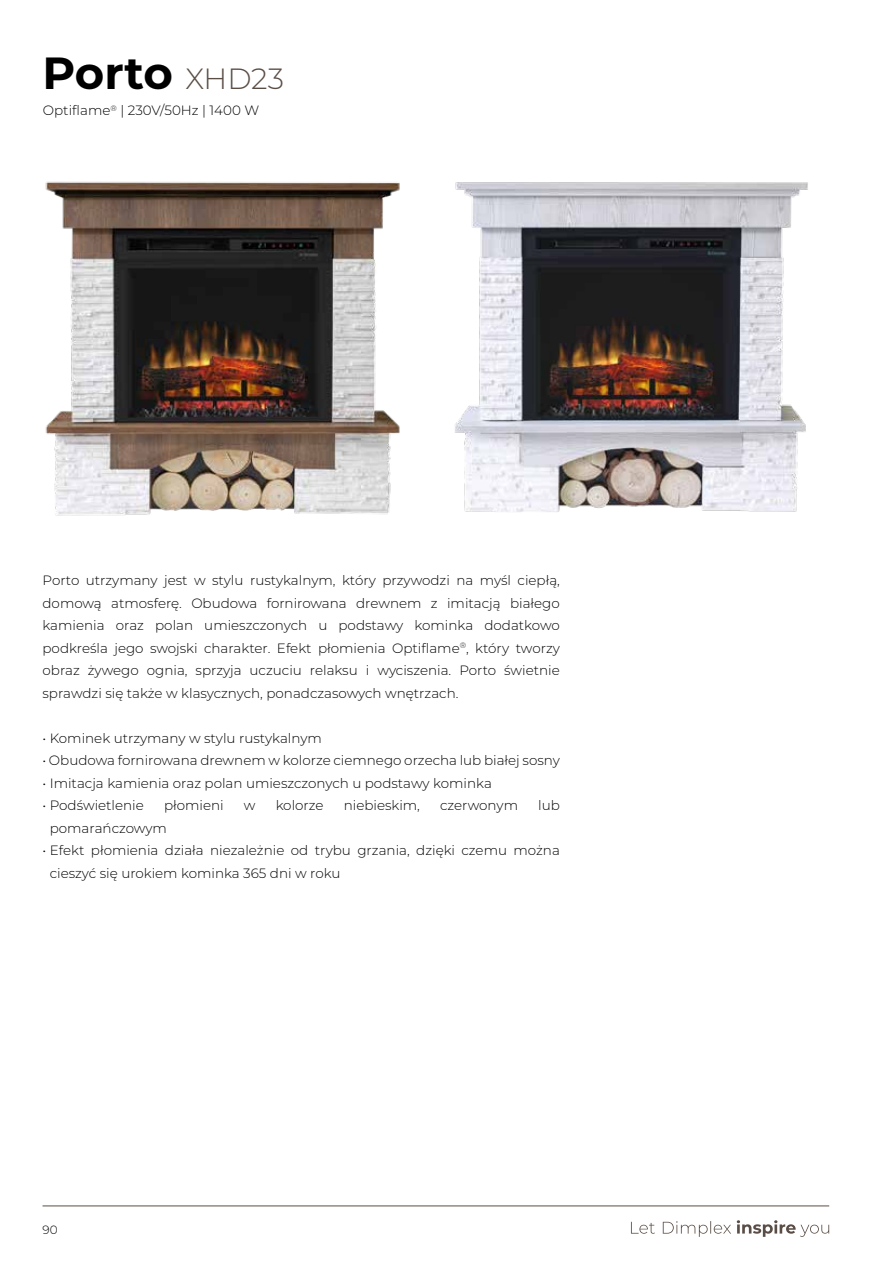
<style>
.page{position:relative;width:893px;height:1263px;background:#fff}
.page>*{position:absolute;margin:0;border:0;box-sizing:border-box;transform-origin:0 0}
.t1{font:700 45px "Montserrat";letter-spacing:-.005em;color:#000}
.t2{font:300 13.5px/22.5px "Montserrat";color:#000;text-align:justify}
.t3{font:300 12px "Montserrat";color:#000}
.s1{font-weight:300;font-size:29.25px;color:#5a4d45}
</style>
<div class="page">
<img style="left:45px;top:181px;width:355px;height:335px">
<img style="left:454px;top:182px;width:354px;height:330px">
<svg style="left:737px;top:1220px;width:92px;height:17px"></svg>
<svg style="left:631px;top:1222px;width:24px;height:12px"></svg>
<svg style="left:663px;top:1221px;width:68px;height:16px"></svg>
<hr style="left:43px;top:1206px;width:786px;height:1px;background:#5a4d45">
<h1 class="t1" style="left:43px;top:41px;width:243px">Porto <span class="s1">XHD23</span></h1>
<p class="t2" style="left:43px;top:99px;width:218px">Optiflame<sup>®</sup> | 230V/50Hz | 1400 W</p>
<p class="t2" style="left:43px;top:569px;width:519px">Porto utrzymany jest w stylu rustykalnym, który przywodzi na myśl ciepłą, domową atmosferę. Obudowa fornirowana drewnem z imitacją białego kamienia oraz polan umieszczonych u podstawy kominka dodatkowo podkreśla jego swojski charakter. Efekt płomienia Optiflame<sup>®</sup>, który tworzy obraz żywego ognia, sprzyja uczuciu relaksu i wyciszenia. Porto świetnie sprawdzi się także w klasycznych, ponadczasowych wnętrzach.</p>
<p class="t2" style="left:43px;top:726px;width:281px">• Kominek utrzymany w stylu rustykalnym</p>
<p class="t2" style="left:43px;top:749px;width:519px">• Obudowa fornirowana drewnem w kolorze ciemnego orzecha lub białej sosny</p>
<p class="t2" style="left:43px;top:771px;width:451px">• Imitacja kamienia oraz polan umieszczonych u podstawy kominka</p>
<p class="t2" style="left:43px;top:794px;width:103px">• Podświetlenie</p>
<p class="t2" style="left:164px;top:794px;width:61px">płomieni</p>
<p class="t2" style="left:244px;top:794px;width:13px">w</p>
<p class="t2" style="left:276px;top:794px;width:49px">kolorze</p>
<p class="t2" style="left:344px;top:794px;width:78px">niebieskim,</p>
<p class="t2" style="left:440px;top:794px;width:79px">czerwonym</p>
<p class="t2" style="left:538px;top:794px;width:23px">lub</p>
<p class="t2" style="left:50px;top:816px;width:119px">pomarańczowym</p>
<p class="t2" style="left:50px;top:839px;width:512px;text-indent:-7px">• Efekt płomienia działa niezależnie od trybu grzania, dzięki czemu można cieszyć się urokiem kominka 365 dni w roku</p>
<p class="t3" style="left:43px;top:1221px;width:17px">90</p>
</div>
